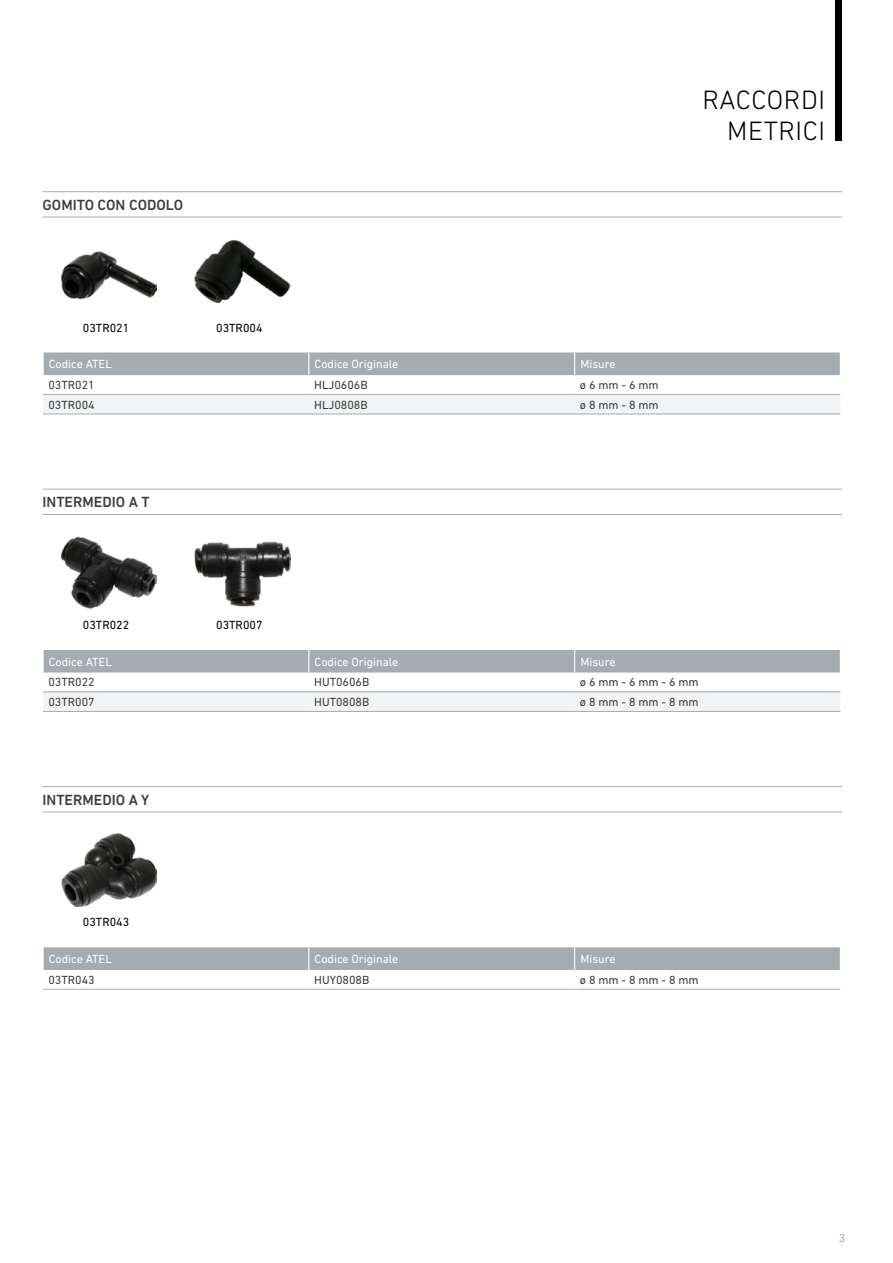
<style>
.page{position:relative;width:893px;height:1263px;background:#fff}
.page>*{position:absolute;margin:0;border:0;box-sizing:border-box;transform-origin:0 0}
.t1{font:300 27px/31.5px "DIN Next LT Pro";letter-spacing:.02em;color:#000;text-align:right}
.t2{font:500 15px "DIN Next LT Pro";color:#3c3c3b}
.t3{font:12px "DIN Next LT Pro";color:#3c3c3b}
.t4{font:12px "DIN Next LT Pro";color:#fff}
.t5{font:12px "DIN Next LT Pro";color:#000}
.t6{font:12px "DIN Next LT Pro";color:#a4acb1}
</style>
<div class="page">
<div style="left:836px;top:0;width:6px;height:140px;background:#000"></div>
<hr style="left:43px;top:191px;width:799px;height:1px;background:#a4acb1">
<hr style="left:43px;top:217px;width:799px;height:1px;background:#a4acb1">
<img style="left:61px;top:251px;width:96px;height:49px">
<img style="left:195px;top:240px;width:95px;height:64px">
<div style="left:43px;top:395px;width:797px;height:19px;background:#f1f3f4"></div>
<div style="left:43px;top:352px;width:797px;height:23px;background:#a4acb1"></div>
<hr style="left:575px;top:394px;width:265px;height:1px;background:#a4acb1">
<hr style="left:309px;top:414px;width:266px;height:1px;background:#a4acb1">
<hr style="left:309px;top:394px;width:266px;height:1px;background:#a4acb1">
<hr style="left:575px;top:414px;width:265px;height:1px;background:#a4acb1">
<hr style="left:43px;top:414px;width:266px;height:1px;background:#a4acb1">
<hr style="left:43px;top:394px;width:266px;height:1px;background:#a4acb1">
<hr style="left:43px;top:489px;width:799px;height:1px;background:#a4acb1">
<hr style="left:43px;top:514px;width:799px;height:1px;background:#a4acb1">
<img style="left:61px;top:536px;width:96px;height:73px">
<img style="left:195px;top:541px;width:95px;height:66px">
<div style="left:43px;top:692px;width:797px;height:19px;background:#f1f3f4"></div>
<div style="left:43px;top:650px;width:797px;height:22px;background:#a4acb1"></div>
<hr style="left:575px;top:691px;width:265px;height:1px;background:#a4acb1">
<hr style="left:309px;top:711px;width:266px;height:1px;background:#a4acb1">
<hr style="left:309px;top:691px;width:266px;height:1px;background:#a4acb1">
<hr style="left:575px;top:711px;width:265px;height:1px;background:#a4acb1">
<hr style="left:43px;top:711px;width:266px;height:1px;background:#a4acb1">
<hr style="left:43px;top:691px;width:266px;height:1px;background:#a4acb1">
<hr style="left:43px;top:786px;width:799px;height:1px;background:#a4acb1">
<hr style="left:43px;top:811px;width:799px;height:1px;background:#a4acb1">
<img style="left:61px;top:833px;width:96px;height:74px">
<div style="left:43px;top:947px;width:797px;height:23px;background:#a4acb1"></div>
<hr style="left:309px;top:989px;width:266px;height:1px;background:#a4acb1">
<hr style="left:575px;top:989px;width:265px;height:1px;background:#a4acb1">
<hr style="left:43px;top:989px;width:266px;height:1px;background:#a4acb1">
<p class="t2" style="left:43px;top:196px;width:142px">GOMITO CON CODOLO</p>
<p class="t5" style="left:83px;top:320px;width:48px">03TR021</p>
<p class="t5" style="left:216px;top:320px;width:48px">03TR004</p>
<p class="t4" style="left:49px;top:357px;width:65px">Codice ATEL</p>
<p class="t4" style="left:315px;top:357px;width:85px">Codice Originale</p>
<p class="t4" style="left:580px;top:357px;width:37px">Misure</p>
<p class="t3" style="left:48px;top:378px;width:48px">03TR021</p>
<p class="t3" style="left:314px;top:378px;width:55px">HLJ0606B</p>
<p class="t3" style="left:580px;top:378px;width:80px">ø 6 mm - 6 mm</p>
<p class="t3" style="left:48px;top:398px;width:48px">03TR004</p>
<p class="t3" style="left:314px;top:398px;width:55px">HLJ0808B</p>
<p class="t3" style="left:580px;top:398px;width:80px">ø 8 mm - 8 mm</p>
<p class="t2" style="left:43px;top:494px;width:109px">INTERMEDIO A T</p>
<h1 class="t1" style="left:702px;top:84px;width:124px">RACCORDI<br>METRICI</h1>
<p class="t5" style="left:83px;top:618px;width:48px">03TR022</p>
<p class="t5" style="left:216px;top:618px;width:48px">03TR007</p>
<p class="t4" style="left:49px;top:655px;width:65px">Codice ATEL</p>
<p class="t4" style="left:315px;top:655px;width:85px">Codice Originale</p>
<p class="t4" style="left:580px;top:655px;width:37px">Misure</p>
<p class="t3" style="left:48px;top:675px;width:48px">03TR022</p>
<p class="t3" style="left:314px;top:675px;width:57px">HUT0606B</p>
<p class="t3" style="left:580px;top:675px;width:120px">ø 6 mm - 6 mm - 6 mm</p>
<p class="t3" style="left:48px;top:695px;width:48px">03TR007</p>
<p class="t3" style="left:314px;top:695px;width:57px">HUT0808B</p>
<p class="t3" style="left:580px;top:695px;width:120px">ø 8 mm - 8 mm - 8 mm</p>
<p class="t2" style="left:43px;top:791px;width:108px">INTERMEDIO A Y</p>
<p class="t5" style="left:83px;top:915px;width:48px">03TR043</p>
<p class="t4" style="left:49px;top:952px;width:65px">Codice ATEL</p>
<p class="t4" style="left:315px;top:952px;width:85px">Codice Originale</p>
<p class="t4" style="left:580px;top:952px;width:37px">Misure</p>
<p class="t3" style="left:48px;top:973px;width:48px">03TR043</p>
<p class="t3" style="left:314px;top:973px;width:57px">HUY0808B</p>
<p class="t3" style="left:580px;top:973px;width:120px">ø 8 mm - 8 mm - 8 mm</p>
<p class="t6" style="left:839px;top:1231px;width:8px">3</p>
</div>
